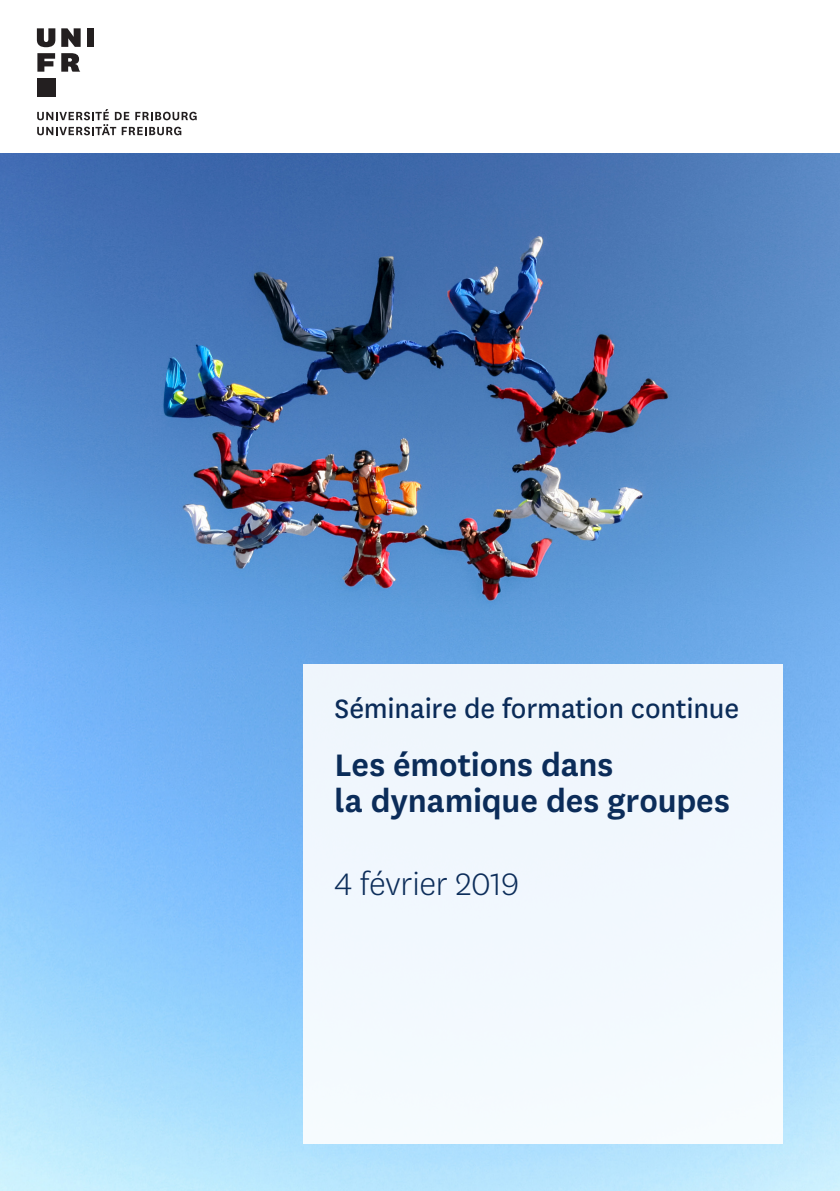
<style>
.page{position:relative;width:840px;height:1191px;background:#fff}
.page>*{position:absolute;margin:0;border:0;box-sizing:border-box;transform-origin:0 0}
.t1{font:600 36.4px/36.4px "National Uni Fr";letter-spacing:-.005em;color:#001e49}
.t2{font:300 36.4px "National Uni Fr";letter-spacing:-.005em;color:#001e49}
.t3{font:30.8px "National Uni Fr";letter-spacing:-.005em;color:#001e49}
</style>
<div class="page">
<svg style="left:37px;top:109px;width:159px;height:26px"></svg>
<svg style="left:37px;top:28px;width:18px;height:19px"></svg>
<svg style="left:61px;top:28px;width:20px;height:19px"></svg>
<div style="left:87px;top:28px;width:7px;height:19px;background:#231f20"></div>
<svg style="left:37px;top:53px;width:18px;height:19px"></svg>
<div style="left:37px;top:78px;width:18px;height:18px;background:#231f20"></div>
<svg style="left:61px;top:53px;width:19px;height:19px"></svg>
<img style="left:0;top:153px;width:839px;height:1038px">
<div style="left:303px;top:664px;width:479px;height:479px;background:#f1f8fe"></div>
<p class="t3" style="left:334px;top:688px;width:406px">Séminaire de formation continue</p>
<p class="t1" style="left:334px;top:744px;width:396px">Les émotions dans<br>la dynamique des groupes</p>
<p class="t2" style="left:334px;top:861px;width:186px">4 février 2019</p>
</div>
